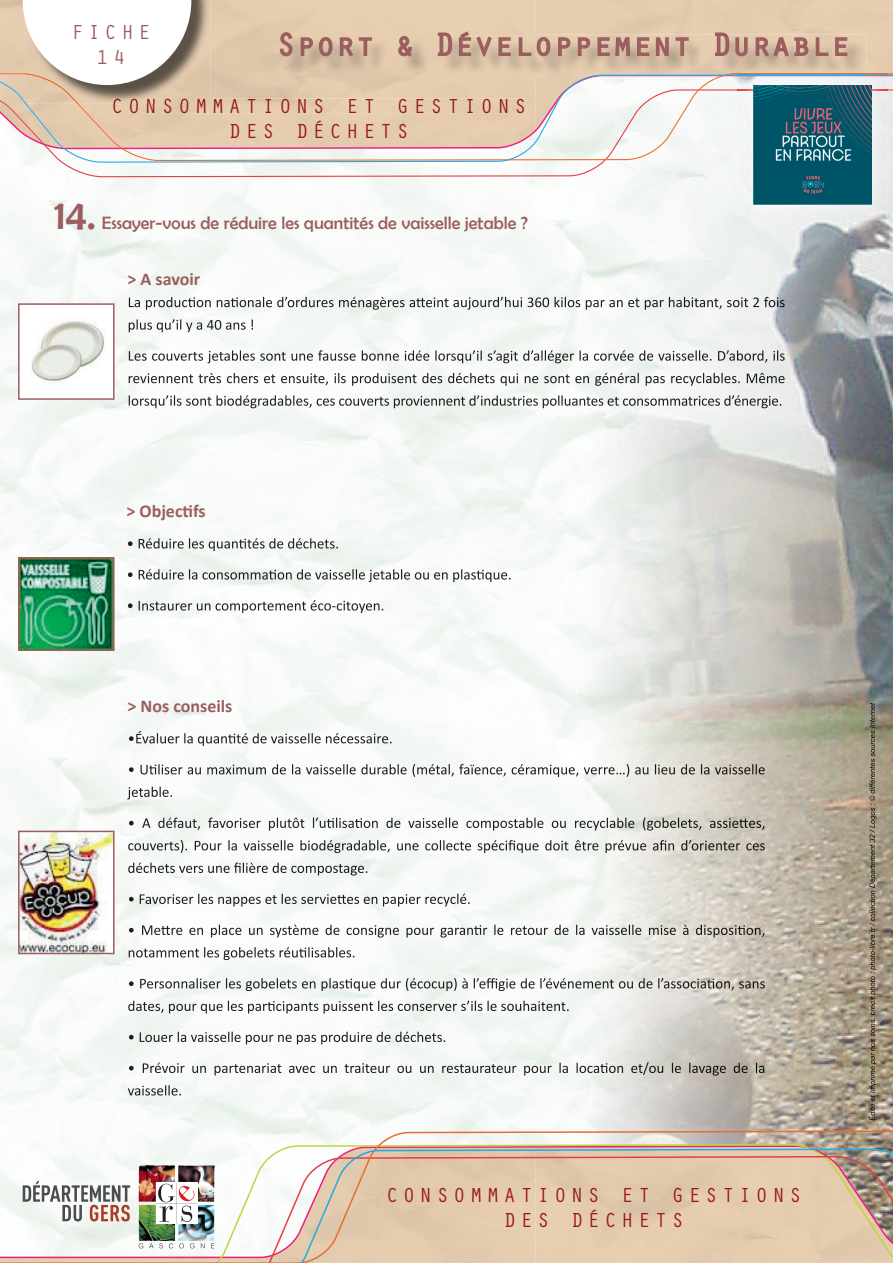
<style>
.page{position:relative;width:893px;height:1263px;background:#fff}
.page>*{position:absolute;margin:0;border:0;box-sizing:border-box;transform-origin:0 0}
.t1{font:42px "Berlin Sans FB";color:#9b5e5f}
.t2{font:33px "Orator Std";color:#9b5e5f}
.t3{font:21px/25.2px "Orator Std";letter-spacing:.2em;color:#981a1e;text-align:center}
.t4{font:21px/25.2px "Orator Std";letter-spacing:.2em;color:#9b5e5f;text-align:center}
.t5{font:18px "Berlin Sans FB";color:#9b5e5f}
.t6{font:700 18px "Calibri";color:#9b5e5f}
</style>
<div class="page">
<img style="left:0;top:1049px;width:321px;height:82px">
<img style="left:536px;top:177px;width:204px;height:954px">
<img style="left:843px;top:177px;width:50px;height:954px">
<img style="left:740px;top:220px;width:103px;height:911px">
<div style="left:0;top:0;width:893px;height:73px;background:#e6cdb0"></div>
<svg style="left:0;top:163px;width:893px;height:14px"></svg>
<svg style="left:0;top:75px;width:893px;height:88px;fill:#e7cdb1"></svg>
<svg style="left:31px;top:1131px;width:862px;height:18px"></svg>
<svg style="left:0;top:1149px;width:893px;height:114px"></svg>
<img style="left:178px;top:1165px;width:37px;height:37px">
<img style="left:139px;top:1165px;width:36px;height:37px">
<img style="left:139px;top:1205px;width:36px;height:36px">
<img style="left:178px;top:1205px;width:37px;height:36px">
<svg style="left:139px;top:1243px;width:4px;height:5px"></svg>
<svg style="left:149px;top:1243px;width:14px;height:5px"></svg>
<svg style="left:169px;top:1243px;width:4px;height:5px"></svg>
<svg style="left:179px;top:1243px;width:5px;height:5px"></svg>
<svg style="left:190px;top:1243px;width:4px;height:5px"></svg>
<svg style="left:201px;top:1243px;width:4px;height:5px"></svg>
<svg style="left:211px;top:1243px;width:3px;height:5px"></svg>
<svg style="left:156px;top:1182px;width:41px;height:42px"></svg>
<svg style="left:23px;top:1181px;width:107px;height:40px"></svg>
<img style="left:283px;top:35px;width:583px;height:40px">
<svg style="left:724px;top:73px;width:13px;height:2px"></svg>
<img style="left:596px;top:75px;width:141px;height:1px">
<svg style="left:279px;top:31px;width:14px;height:26px"></svg>
<svg style="left:300px;top:36px;width:33px;height:21px"></svg>
<svg style="left:339px;top:37px;width:34px;height:21px"></svg>
<svg style="left:397px;top:35px;width:16px;height:23px"></svg>
<svg style="left:437px;top:30px;width:74px;height:27px;background:#cba894"></svg>
<svg style="left:518px;top:36px;width:33px;height:21px"></svg>
<svg style="left:557px;top:37px;width:14px;height:20px"></svg>
<svg style="left:577px;top:37px;width:14px;height:20px"></svg>
<svg style="left:597px;top:0;width:92px;height:60px;background:#d6b9a1"></svg>
<svg style="left:714px;top:32px;width:34px;height:25px"></svg>
<svg style="left:755px;top:36px;width:54px;height:22px"></svg>
<svg style="left:815px;top:37px;width:33px;height:20px"></svg>
<img style="left:79px;top:0;width:131px;height:104px">
<img style="left:25px;top:85px;width:54px;height:19px">
<img style="left:113px;top:99px;width:97px;height:5px">
<svg style="left:23px;top:0;width:168px;height:85px"></svg>
<img style="left:129px;top:297px;width:407px;height:13px">
<img style="left:536px;top:297px;width:249px;height:13px">
<img style="left:129px;top:319px;width:125px;height:13px">
<img style="left:129px;top:350px;width:407px;height:13px">
<img style="left:536px;top:350px;width:249px;height:13px">
<img style="left:129px;top:373px;width:407px;height:13px">
<img style="left:536px;top:373px;width:249px;height:13px">
<img style="left:129px;top:395px;width:407px;height:13px">
<img style="left:536px;top:395px;width:246px;height:13px">
<img style="left:128px;top:538px;width:210px;height:13px">
<img style="left:128px;top:569px;width:383px;height:13px">
<img style="left:128px;top:600px;width:255px;height:13px">
<img style="left:129px;top:731px;width:262px;height:15px">
<img style="left:129px;top:764px;width:407px;height:13px">
<img style="left:536px;top:764px;width:229px;height:13px">
<img style="left:127px;top:787px;width:45px;height:12px">
<img style="left:129px;top:817px;width:407px;height:13px">
<img style="left:536px;top:817px;width:229px;height:13px">
<img style="left:128px;top:840px;width:408px;height:13px">
<img style="left:536px;top:840px;width:229px;height:13px">
<img style="left:128px;top:862px;width:239px;height:13px">
<img style="left:129px;top:893px;width:342px;height:13px">
<img style="left:129px;top:925px;width:407px;height:12px">
<img style="left:536px;top:925px;width:229px;height:12px">
<img style="left:129px;top:947px;width:225px;height:13px">
<img style="left:129px;top:978px;width:407px;height:13px">
<img style="left:536px;top:978px;width:229px;height:13px">
<img style="left:128px;top:1000px;width:408px;height:13px">
<img style="left:536px;top:1000px;width:33px;height:13px">
<img style="left:129px;top:1032px;width:317px;height:12px">
<img style="left:129px;top:1062px;width:407px;height:13px">
<img style="left:536px;top:1062px;width:229px;height:13px">
<img style="left:128px;top:1085px;width:53px;height:10px">
<img style="left:30px;top:316px;width:75px;height:69px">
<div style="left:18px;top:303px;width:97px;height:97px;border:2px solid #9b5e5f"></div>
<img style="left:21px;top:560px;width:91px;height:88px">
<div style="left:18px;top:557px;width:97px;height:94px;border:2px solid #9b5e5f"></div>
<img style="left:21px;top:834px;width:91px;height:117px">
<div style="left:18px;top:831px;width:97px;height:123px;border:2px solid #9b5e5f"></div>
<img style="left:868px;top:703px;width:8px;height:417px">
<img style="left:737px;top:75px;width:151px;height:145px">
<img style="left:737px;top:70px;width:151px;height:3px">
<img style="left:737px;top:89px;width:151px;height:2px">
<svg style="left:866px;top:73px;width:27px;height:2px"></svg>
<img style="left:737px;top:73px;width:129px;height:3px">
<img style="left:753px;top:86px;width:119px;height:118px">
<p class="t4" style="left:71px;top:18px;width:81px">FICHE<br>14</p>
<h2 class="t2" style="left:276px;top:21px;width:576px">Sport &amp; Développement Durable</h2>
<p class="t3" style="left:111px;top:92px;width:417px">CONSOMMATIONS ET GESTIONS<br>DES DÉCHETS</p>
<h1 class="t1" style="left:54px;top:191px;width:43px">14.</h1>
<p class="t5" style="left:102px;top:213px;width:428px">Essayer-vous de réduire les quantités de vaisselle jetable ?</p>
<p class="t6" style="left:128px;top:267px;width:74px">&gt; A savoir</p>
<p class="t6" style="left:126px;top:500px;width:81px">&gt; Objectifs</p>
<p class="t6" style="left:128px;top:695px;width:106px">&gt; Nos conseils</p>
<p class="t3" style="left:386px;top:1181px;width:417px">CONSOMMATIONS ET GESTIONS<br>DES DÉCHETS</p>
</div>
